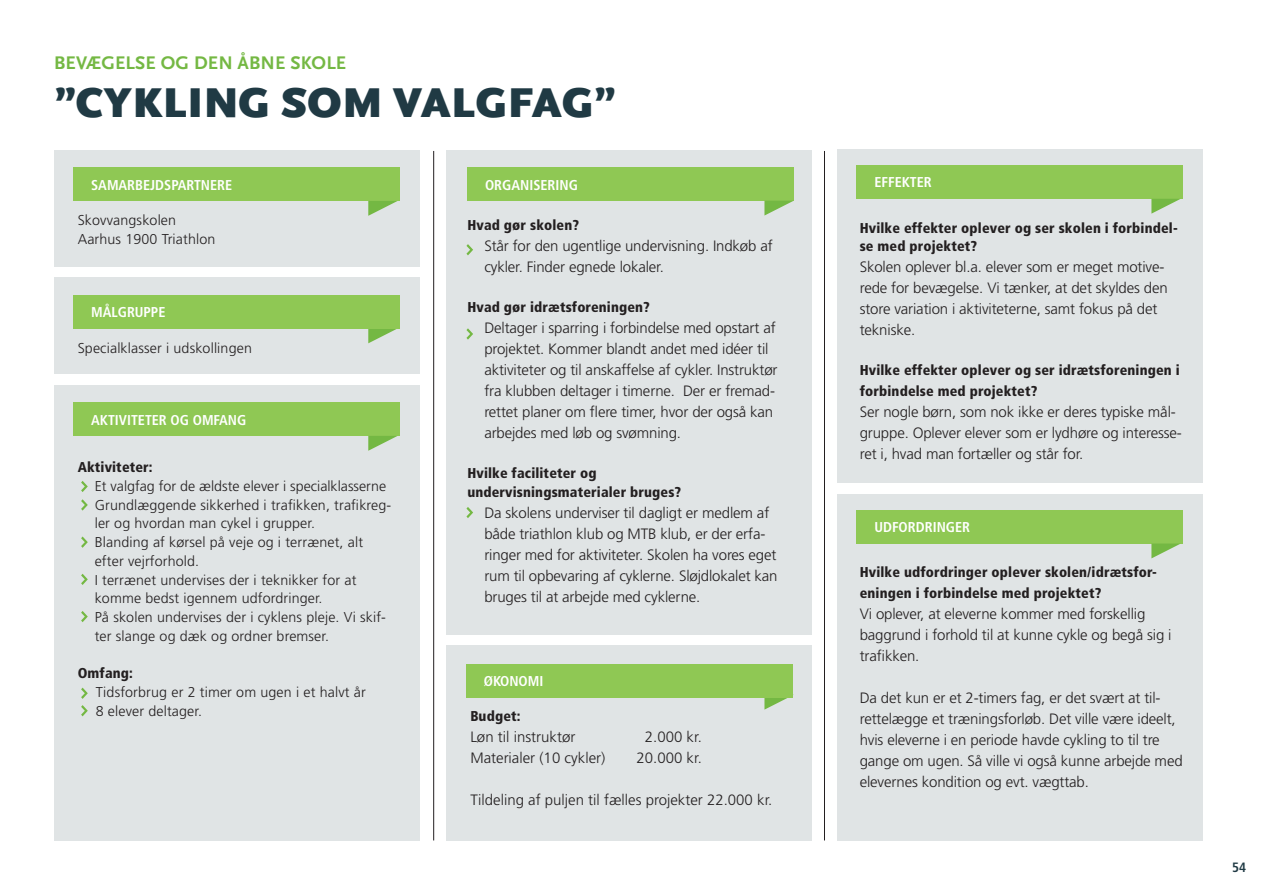
<style>
.page{position:relative;width:1263px;height:893px;background:#fff}
.page>*{position:absolute;margin:0;border:0;box-sizing:border-box;transform-origin:0 0}
.t1{font:900 43.5px "Scala Sans OT";letter-spacing:.01em;color:#203a44}
.t2{font:700 19.05px "Scala Sans OT";letter-spacing:.01em;color:#74b843}
.t3{font:300 15px/21px "Frutiger";letter-spacing:-.01em;color:#231f20}
.t4{font:300 14.25px/18.8px "Frutiger";letter-spacing:.01em;color:#231f20}
.t5{font:900 condensed 14.25px/18.8px "Frutiger";letter-spacing:.01em;color:#231f20}
.t6{font:700 condensed 14.25px "Frutiger";color:#fff}
.t7{font:700 condensed 13.5px "Frutiger";color:#203a44}
</style>
<div class="page">
<div style="left:54px;top:150px;width:366px;height:116px;background:#e0e4e5"></div>
<div style="left:54px;top:277px;width:366px;height:96px;background:#e0e4e5"></div>
<div style="left:54px;top:385px;width:366px;height:455px;background:#e0e4e5"></div>
<div style="left:446px;top:150px;width:366px;height:485px;background:#e0e4e5"></div>
<div style="left:837px;top:150px;width:366px;height:333px;background:#e0e4e5"></div>
<div style="left:837px;top:494px;width:366px;height:346px;background:#e0e4e5"></div>
<div style="left:73px;top:168px;width:327px;height:33px;background:#8fc854"></div>
<div style="left:73px;top:403px;width:327px;height:33px;background:#8fc854"></div>
<div style="left:857px;top:165px;width:326px;height:34px;background:#8fc854"></div>
<div style="left:857px;top:510px;width:326px;height:33px;background:#8fc854"></div>
<svg style="left:368px;top:201px;width:30px;height:15px"></svg>
<svg style="left:368px;top:328px;width:30px;height:15px"></svg>
<svg style="left:368px;top:436px;width:29px;height:15px"></svg>
<svg style="left:1151px;top:199px;width:29px;height:15px"></svg>
<svg style="left:1151px;top:543px;width:30px;height:15px"></svg>
<hr style="left:433px;top:151px;width:1px;height:689px;background:#231f20">
<hr style="left:824px;top:151px;width:1px;height:689px;background:#231f20">
<svg style="left:81px;top:481px;width:7px;height:11px"></svg>
<svg style="left:81px;top:499px;width:7px;height:12px"></svg>
<svg style="left:81px;top:536px;width:7px;height:12px"></svg>
<svg style="left:81px;top:574px;width:7px;height:11px"></svg>
<svg style="left:81px;top:611px;width:7px;height:11px"></svg>
<svg style="left:81px;top:688px;width:7px;height:11px"></svg>
<svg style="left:81px;top:705px;width:7px;height:11px"></svg>
<div style="left:467px;top:168px;width:327px;height:33px;background:#8fc854"></div>
<svg style="left:764px;top:201px;width:29px;height:15px"></svg>
<svg style="left:466px;top:244px;width:7px;height:11px"></svg>
<svg style="left:466px;top:507px;width:7px;height:11px"></svg>
<svg style="left:466px;top:328px;width:7px;height:12px"></svg>
<div style="left:447px;top:645px;width:365px;height:195px;background:#e0e4e5"></div>
<svg style="left:764px;top:695px;width:29px;height:15px"></svg>
<div style="left:466px;top:664px;width:326px;height:33px;background:#8fc854"></div>
<div style="left:73px;top:295px;width:327px;height:33px;background:#8fc854"></div>
<p class="t2" style="left:54px;top:52px;width:294px">BEVÆGELSE OG DEN ÅBNE SKOLE</p>
<h1 class="t1" style="left:54px;top:78px;width:563px">”CYKLING SOM VALGFAG”</h1>
<p class="t6" style="left:91px;top:176px;width:143px">SAMARBEJDSPARTNERE</p>
<p class="t4" style="left:78px;top:211px;width:139px">Skovvangskolen<br>Aarhus 1900 Triathlon</p>
<p class="t6" style="left:91px;top:304px;width:76px">MÅLGRUPPE</p>
<p class="t4" style="left:78px;top:339px;width:176px">Specialklasser i udskollingen</p>
<p class="t6" style="left:91px;top:411px;width:157px">AKTIVITETER OG OMFANG</p>
<p class="t5" style="left:78px;top:458px;width:76px">Aktiviteter:</p>
<p class="t4" style="left:95px;top:477px;width:298px">Et valgfag for de ældste elever i specialklasserne Grundlæggende sikkerhed i trafikken, trafikreg&shy;ler og hvordan man cykel i grupper.<br>Blanding af kørsel på veje og i terrænet, alt efter vejrforhold.<br>I terrænet undervises der i teknikker for at komme bedst igennem udfordringer.<br>På skolen undervises der i cyklens pleje. Vi skif&shy;ter slange og dæk og ordner bremser.</p>
<p class="t5" style="left:78px;top:664px;width:57px">Omfang:</p>
<p class="t4" style="left:96px;top:683px;width:272px">Tidsforbrug er 2 timer om ugen i et halvt år<br>8 elever deltager.</p>
<p class="t6" style="left:485px;top:176px;width:94px">ORGANISERING</p>
<p class="t5" style="left:467px;top:216px;width:113px">Hvad gør skolen?</p>
<p class="t3" style="left:484px;top:236px;width:290px">Står for den ugentlige undervisning. Indkøb af cykler. Finder egnede lokaler.</p>
<p class="t5" style="left:467px;top:298px;width:184px">Hvad gør idrætsforeningen?</p>
<p class="t3" style="left:484px;top:318px;width:295px">Deltager i sparring i forbindelse med opstart af projektet. Kommer blandt andet med idéer til aktiviteter og til anskaffelse af cykler. Instruktør fra klubben deltager i timerne. Der er fremad&shy;rettet planer om flere timer, hvor der også kan arbejdes med løb og svømning.</p>
<p class="t5" style="left:467px;top:463px;width:215px">Hvilke faciliteter og undervisningsmaterialer bruges?</p>
<p class="t3" style="left:484px;top:502px;width:295px">Da skolens underviser til dagligt er medlem af både triathlon klub og MTB klub, er der erfa&shy;ringer med for aktiviteter. Skolen ha vores eget rum til opbevaring af cyklerne. Sløjdlokalet kan bruges til at arbejde med cyklerne.</p>
<p class="t6" style="left:484px;top:673px;width:61px">ØKONOMI</p>
<p class="t5" style="left:470px;top:707px;width:52px">Budget:</p>
<p class="t3" style="left:470px;top:727px;width:107px">Løn til instruktør</p>
<p class="t3" style="left:645px;top:727px;width:58px">2.000 kr.</p>
<p class="t3" style="left:470px;top:748px;width:136px">Materialer (10 cykler)</p>
<p class="t3" style="left:636px;top:748px;width:67px">20.000 kr.</p>
<p class="t3" style="left:470px;top:790px;width:304px">Tildeling af puljen til fælles projekter 22.000 kr.</p>
<p class="t6" style="left:874px;top:174px;width:59px">EFFEKTER</p>
<p class="t5" style="left:860px;top:218px;width:319px">Hvilke effekter oplever og ser skolen i forbindel&shy;se med projektet?</p>
<p class="t3" style="left:860px;top:257px;width:309px">Skolen oplever bl.a. elever som er meget motive&shy;rede for bevægelse. Vi tænker, at det skyldes den store variation i aktiviteterne, samt fokus på det tekniske.</p>
<p class="t5" style="left:860px;top:360px;width:321px;line-height:21px">Hvilke effekter oplever og ser idrætsforeningen i forbindelse med projektet?</p>
<p class="t3" style="left:860px;top:402px;width:323px">Ser nogle børn, som nok ikke er deres typiske mål&shy;gruppe. Oplever elever som er lydhøre og interesse&shy;ret i, hvad man fortæller og står for.</p>
<p class="t6" style="left:874px;top:519px;width:97px">UDFORDRINGER</p>
<p class="t5" style="left:860px;top:562px;width:299px;line-height:21px">Hvilke udfordringer oplever skolen/idrætsfor&shy;eningen i forbindelse med projektet?</p>
<p class="t3" style="left:860px;top:604px;width:313px">Vi oplever, at eleverne kommer med forskellig baggrund i forhold til at kunne cykle og begå sig i trafikken.</p>
<p class="t3" style="left:860px;top:688px;width:324px">Da det kun er et 2-timers fag, er det svært at til&shy;rettelægge et træningsforløb. Det ville være ideelt, hvis eleverne i en periode havde cykling to til tre gange om ugen. Så ville vi også kunne arbejde med elevernes kondition og evt. vægttab.</p>
<p class="t7" style="left:1232px;top:860px;width:15px">54</p>
</div>
